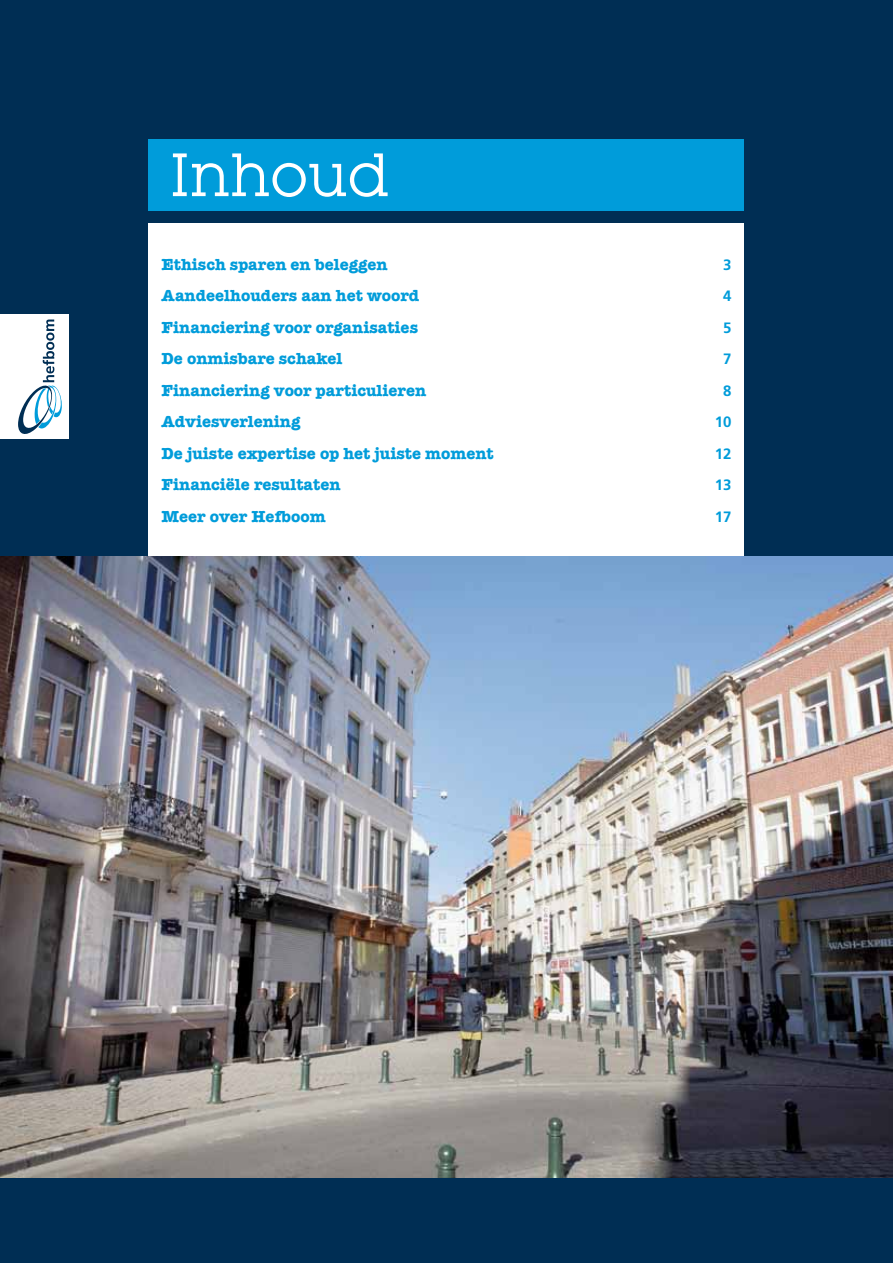
<style>
.page{position:relative;width:893px;height:1263px;background:#002e54}
.page>*{position:absolute;margin:0;border:0;box-sizing:border-box;transform-origin:0 0}
.t1{font:60px "Lubalin Graph IT Cby BT";color:#fff}
.t2{font:700 16.5px "American Typewriter";color:#009cda}
.t3{font:700 15px "Frutiger";color:#009cda}
</style>
<div class="page">
<div style="left:149px;top:139px;width:595px;height:71px;background:#009cda"></div>
<div style="left:149px;top:224px;width:595px;height:332px;background:#fff"></div>
<div style="left:0;top:314px;width:68px;height:125px;background:#fff"></div>
<svg style="left:18px;top:319px;width:44px;height:115px"></svg>
<img style="left:0;top:556px;width:893px;height:622px">
<h1 class="t1" style="left:170px;top:138px;width:221px">Inhoud</h1>
<p class="t2" style="left:162px;top:250px;width:227px">Ethisch sparen en beleggen</p>
<p class="t3" style="left:723px;top:256px;width:10px">3</p>
<p class="t2" style="left:162px;top:281px;width:259px">Aandeelhouders aan het woord</p>
<p class="t3" style="left:723px;top:287px;width:10px">4</p>
<p class="t2" style="left:162px;top:313px;width:258px">Financiering voor organisaties</p>
<p class="t3" style="left:723px;top:319px;width:10px">5</p>
<p class="t2" style="left:162px;top:344px;width:182px">De onmisbare schakel</p>
<p class="t3" style="left:723px;top:350px;width:10px">7</p>
<p class="t2" style="left:162px;top:376px;width:266px">Financiering voor particulieren</p>
<p class="t3" style="left:723px;top:382px;width:10px">8</p>
<p class="t2" style="left:162px;top:407px;width:140px">Adviesverlening</p>
<p class="t3" style="left:715px;top:413px;width:18px">10</p>
<p class="t2" style="left:162px;top:439px;width:334px">De juiste expertise op het juiste moment</p>
<p class="t3" style="left:715px;top:445px;width:18px">12</p>
<p class="t2" style="left:162px;top:470px;width:180px">Financiële resultaten</p>
<p class="t3" style="left:715px;top:476px;width:18px">13</p>
<p class="t2" style="left:162px;top:502px;width:166px">Meer over Hefboom</p>
<p class="t3" style="left:715px;top:508px;width:18px">17</p>
</div>
